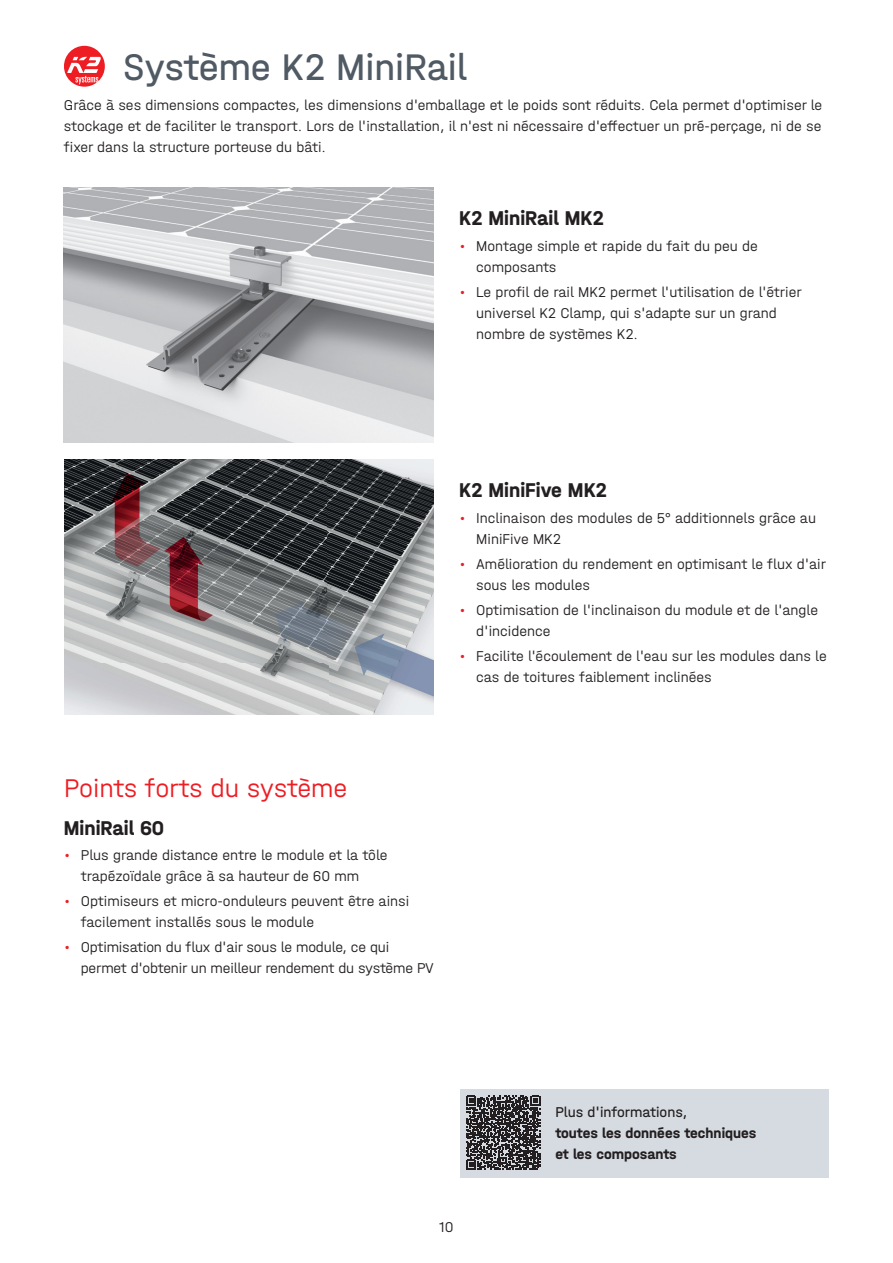
<style>
.page{position:relative;width:893px;height:1263px;background:#fff}
.page>*{position:absolute;margin:0;border:0;box-sizing:border-box;transform-origin:0 0}
.t1{font:39px "K2 Halvar Mittelschrift Regular";color:#505a64}
.t2{font:27px "K2 Halvar Mittelschrift Light";letter-spacing:-.015em;color:#ee1d23}
.t3{font:21px "K2 Halvar Mittelschrift Bold";color:#231f20}
.t4{font:15px/21px "K2 Halvar Mittelschrift Light";color:#231f20}
.t5{font:15px/21px "K2 Halvar Mittelschrift Bold";color:#231f20}
.t6{font:15px "K2 Halvar Mittelschrift Regular";color:#231f20}
.s1{color:#ee1d23}
</style>
<div class="page">
<img style="left:64px;top:187px;width:370px;height:255px">
<img style="left:64px;top:460px;width:369px;height:255px">
<div style="left:461px;top:1089px;width:368px;height:89px;background:#d6dbe1"></div>
<svg style="left:466px;top:1096px;width:74px;height:73px"></svg>
<svg style="left:64px;top:46px;width:41px;height:41px"></svg>
<h1 class="t1" style="left:123px;top:44px;width:345px">Système K2 MiniRail</h1>
<p class="t4" style="left:64px;top:94px;width:760px;text-align:justify">Grâce à ses dimensions compactes, les dimensions d'emballage et le poids sont réduits. Cela permet d'optimiser le stockage et de faciliter le transport. Lors de l'installation, il n'est ni nécessaire d'effectuer un pré-perçage, ni de se fixer dans la structure porteuse du bâti.</p>
<h3 class="t3" style="left:459px;top:206px;width:146px">K2 MiniRail MK2</h3>
<p class="t4" style="left:476px;top:235px;width:283px;text-indent:-17px"><span class="s1">•</span> Montage simple et rapide du fait du peu de composants</p>
<p class="t4" style="left:476px;top:281px;width:327px;text-indent:-17px"><span class="s1">•</span> Le profil de rail MK2 permet l'utilisation de l'étrier universel K2 Clamp, qui s'adapte sur un grand nombre de systèmes K2.</p>
<h3 class="t3" style="left:459px;top:478px;width:149px">K2 MiniFive MK2</h3>
<p class="t4" style="left:476px;top:507px;width:341px;text-indent:-17px"><span class="s1">•</span> Inclinaison des modules de 5° additionnels grâce au<br>MiniFive MK2</p>
<p class="t4" style="left:476px;top:553px;width:351px;text-indent:-17px"><span class="s1">•</span> Amélioration du rendement en optimisant le flux d'air sous les modules</p>
<p class="t4" style="left:476px;top:599px;width:343px;text-indent:-17px"><span class="s1">•</span> Optimisation de l'inclinaison du module et de l'angle d'incidence</p>
<p class="t4" style="left:476px;top:646px;width:352px;text-indent:-17px"><span class="s1">•</span> Facilite l'écoulement de l'eau sur les modules dans le cas de toitures faiblement inclinées</p>
<h2 class="t2" style="left:64px;top:772px;width:285px">Points forts du système</h2>
<h3 class="t3" style="left:64px;top:815px;width:102px">MiniRail 60</h3>
<p class="t4" style="left:81px;top:844px;width:308px;text-indent:-17px"><span class="s1">•</span> Plus grande distance entre le module et la tôle trapézoïdale grâce à sa hauteur de 60 mm</p>
<p class="t4" style="left:81px;top:890px;width:330px;text-indent:-17px"><span class="s1">•</span> Optimiseurs et micro-onduleurs peuvent être ainsi facilement installés sous le module</p>
<p class="t4" style="left:81px;top:936px;width:355px;text-indent:-17px"><span class="s1">•</span> Optimisation du flux d'air sous le module, ce qui permet d'obtenir un meilleur rendement du système PV</p>
<p class="t6" style="left:555px;top:1103px;width:133px">Plus d'informations,</p>
<p class="t5" style="left:555px;top:1122px;width:203px">toutes les données techniques et les composants</p>
<p class="t4" style="left:439px;top:1216px;width:16px">10</p>
</div>
